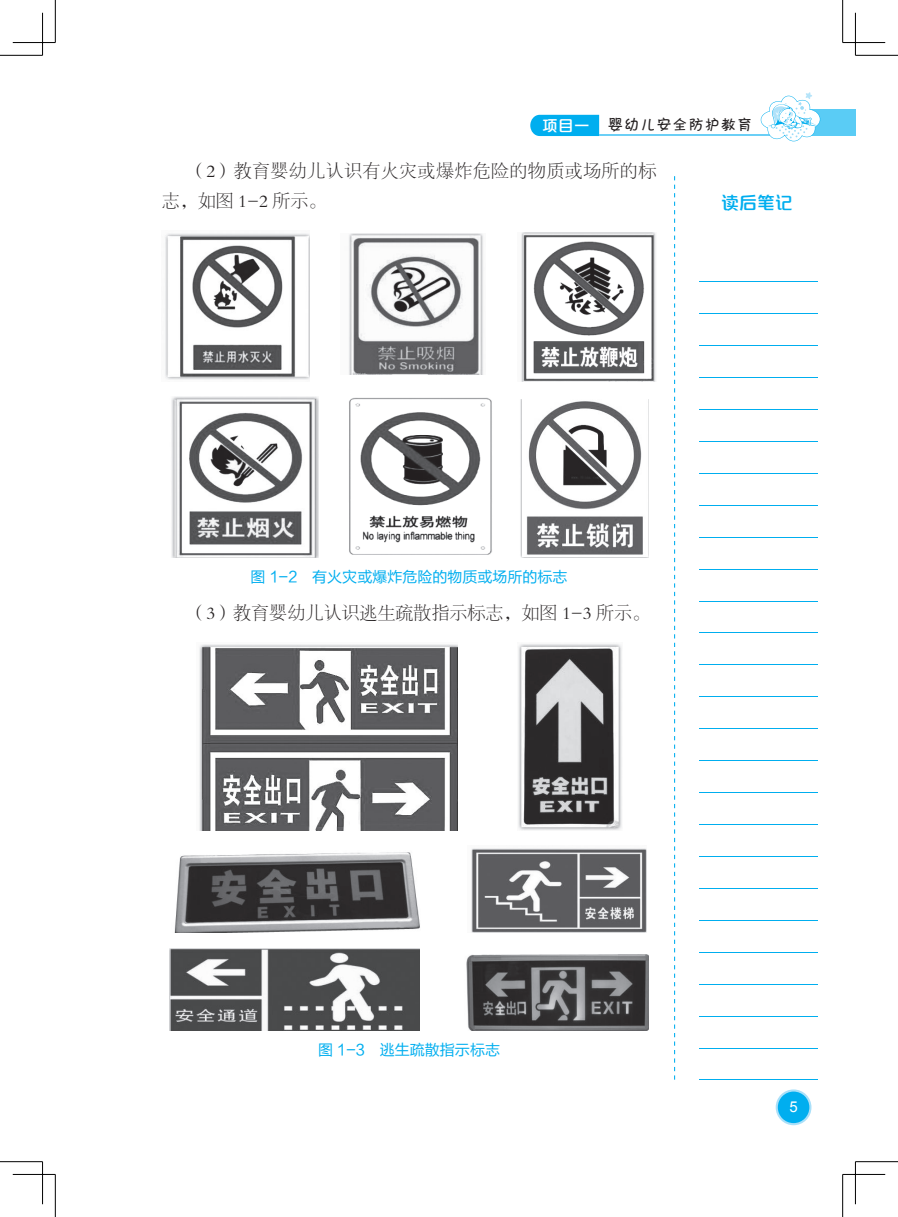
<style>
.page{position:relative;width:898px;height:1217px;background:#fff}
.page>*{position:absolute;margin:0;border:0;box-sizing:border-box;transform-origin:0 0}
.t1{font:18px/30px "FZSYK GBK1 0";letter-spacing:.02em;color:#231f20}
.t2{font:18px "FZSYK GBK1 0";color:#231f20}
.t3{font:18px "FZPSZHJW GB1 0";color:#00aeef}
.t4{font:15.75px "FZKATJW GB1 0";letter-spacing:.025em;color:#231f20}
.t5{font:15px "FZLTHK GBK1 0";color:#00aeef}
.t6{font:15px "Arial";color:#fff}
.s1{font-family:"FZPSZHJW GB1 0";font-size:15.45px;color:#fff}
</style>
<div class="page">
<svg style="left:674px;top:176px;width:1px;height:903px"></svg>
<hr style="left:699px;top:504px;width:118px;height:1px;background:#00aeef">
<hr style="left:699px;top:600px;width:118px;height:1px;background:#00aeef">
<hr style="left:699px;top:632px;width:118px;height:1px;background:#00aeef">
<hr style="left:699px;top:696px;width:118px;height:1px;background:#00aeef">
<hr style="left:699px;top:728px;width:118px;height:1px;background:#00aeef">
<hr style="left:699px;top:760px;width:118px;height:1px;background:#00aeef">
<hr style="left:699px;top:792px;width:118px;height:1px;background:#00aeef">
<hr style="left:699px;top:536px;width:118px;height:1px;background:#00aeef">
<hr style="left:699px;top:568px;width:118px;height:1px;background:#00aeef">
<hr style="left:699px;top:824px;width:118px;height:1px;background:#00aeef">
<hr style="left:699px;top:664px;width:118px;height:1px;background:#00aeef">
<hr style="left:699px;top:919px;width:118px;height:1px;background:#00aeef">
<hr style="left:699px;top:951px;width:118px;height:1px;background:#00aeef">
<hr style="left:699px;top:1015px;width:118px;height:1px;background:#00aeef">
<hr style="left:699px;top:1047px;width:118px;height:1px;background:#00aeef">
<hr style="left:699px;top:1079px;width:118px;height:1px;background:#00aeef">
<hr style="left:699px;top:855px;width:118px;height:1px;background:#00aeef">
<hr style="left:699px;top:887px;width:118px;height:1px;background:#00aeef">
<hr style="left:699px;top:983px;width:118px;height:1px;background:#00aeef">
<hr style="left:699px;top:345px;width:118px;height:1px;background:#00aeef">
<hr style="left:699px;top:377px;width:118px;height:1px;background:#00aeef">
<hr style="left:699px;top:441px;width:118px;height:1px;background:#00aeef">
<hr style="left:699px;top:473px;width:118px;height:1px;background:#00aeef">
<hr style="left:699px;top:281px;width:118px;height:1px;background:#00aeef">
<hr style="left:699px;top:313px;width:118px;height:1px;background:#00aeef">
<hr style="left:699px;top:409px;width:118px;height:1px;background:#00aeef">
<svg style="left:775px;top:1089px;width:36px;height:35px"></svg>
<svg style="left:530px;top:115px;width:69px;height:21px"></svg>
<hr style="left:599px;top:135px;width:173px;height:1px;background:#6bcff6">
<div style="left:781px;top:109px;width:74px;height:27px;background:#5accf5"></div>
<svg style="left:760px;top:92px;width:60px;height:49px"></svg>
<img style="left:165px;top:233px;width:144px;height:147px">
<img style="left:349px;top:233px;width:134px;height:141px">
<img style="left:521px;top:232px;width:135px;height:149px">
<img style="left:171px;top:397px;width:147px;height:160px">
<img style="left:349px;top:397px;width:143px;height:158px">
<img style="left:520px;top:399px;width:123px;height:158px">
<img style="left:199px;top:644px;width:258px;height:186px">
<img style="left:518px;top:644px;width:104px;height:186px">
<img style="left:174px;top:852px;width:246px;height:80px">
<img style="left:471px;top:848px;width:175px;height:84px">
<img style="left:169px;top:948px;width:250px;height:81px">
<img style="left:466px;top:954px;width:182px;height:76px">
<hr style="left:0;top:55px;width:43px;height:1px;background:#000">
<hr style="left:855px;top:55px;width:42px;height:1px;background:#000">
<hr style="left:0;top:1161px;width:43px;height:1px;background:#000">
<hr style="left:855px;top:1161px;width:42px;height:1px;background:#000">
<hr style="left:55px;top:0;width:1px;height:43px;background:#000">
<hr style="left:55px;top:1174px;width:1px;height:42px;background:#000">
<hr style="left:842px;top:0;width:1px;height:43px;background:#000">
<hr style="left:842px;top:1174px;width:1px;height:42px;background:#000">
<hr style="left:13px;top:42px;width:42px;height:1px;background:#000">
<hr style="left:842px;top:42px;width:42px;height:1px;background:#000">
<hr style="left:13px;top:1173px;width:42px;height:1px;background:#000">
<hr style="left:842px;top:1173px;width:42px;height:1px;background:#000">
<hr style="left:42px;top:13px;width:1px;height:42px;background:#000">
<hr style="left:42px;top:1161px;width:1px;height:42px;background:#000">
<hr style="left:854px;top:13px;width:1px;height:42px;background:#000">
<hr style="left:854px;top:1161px;width:1px;height:42px;background:#000">
<p class="t4" style="left:542px;top:115px;width:212px"><span class="s1">项目一</span> 婴幼儿安全防护教育</p>
<p class="t1" style="left:162px;top:156px;width:496px;text-indent:27px">（2）教育婴幼儿认识有火灾或爆炸危险的物质或场所的标志，如图 1-2 所示。</p>
<p class="t3" style="left:720px;top:193px;width:73px">读后笔记</p>
<p class="t5" style="left:250px;top:568px;width:318px">图 1-2 有火灾或爆炸危险的物质或场所的标志</p>
<p class="t2" style="left:188px;top:603px;width:463px">（3）教育婴幼儿认识逃生疏散指示标志，如图 1-3 所示。</p>
<p class="t5" style="left:318px;top:1041px;width:183px">图 1-3 逃生疏散指示标志</p>
<p class="t6" style="left:789px;top:1096px;width:10px">5</p>
</div>
